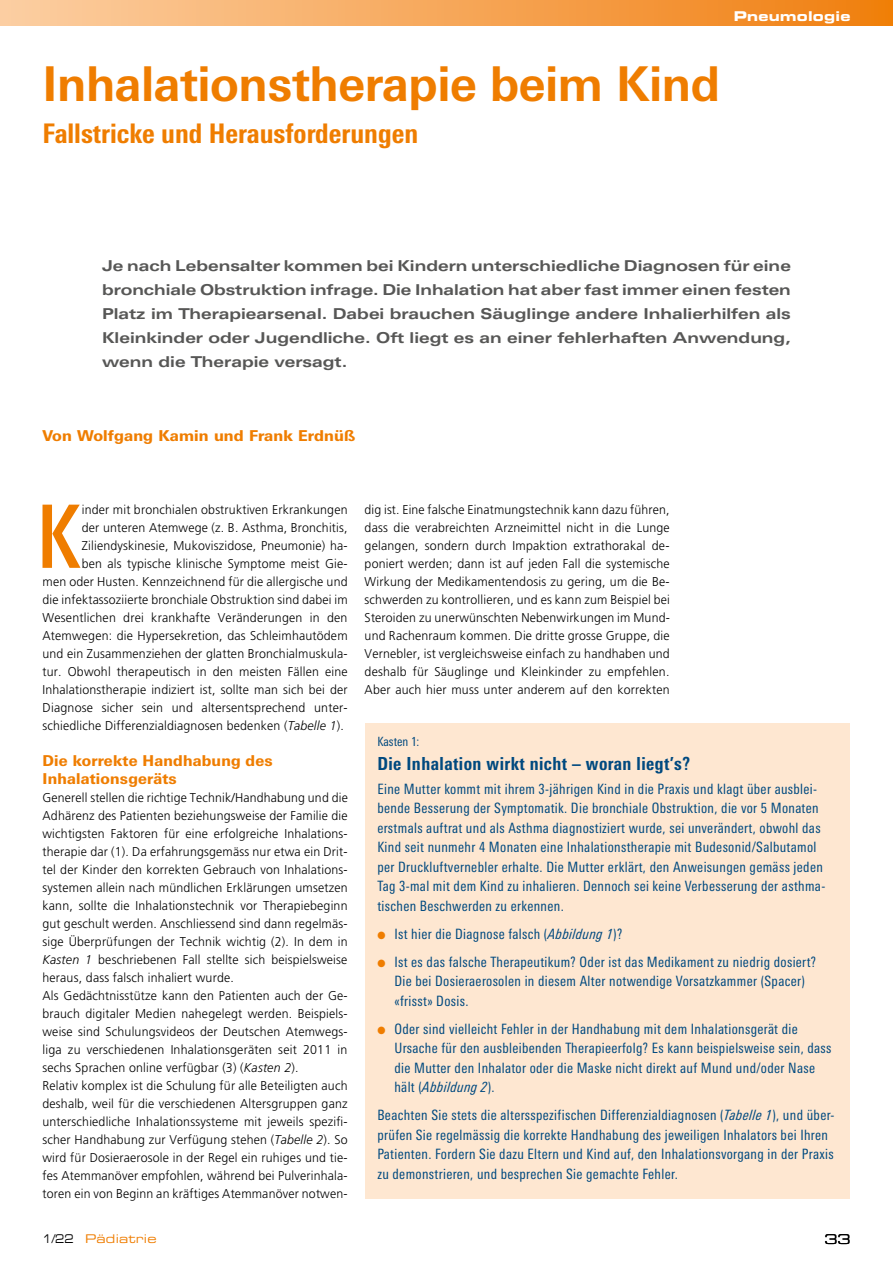
<style>
.page{position:relative;width:893px;height:1263px;background:#fff}
.page>*{position:absolute;margin:0;border:0;box-sizing:border-box;transform-origin:0 0}
.t1{font:500 condensed 87.45px "Linotype Univers";color:#ef7d00}
.t2{font:700 48px "Linotype Univers Basic";letter-spacing:-.01em;color:#ef7d00}
.t3{font:800 condensed 27px "Linotype Univers";color:#ef7d00}
.t4{font:800 condensed 18px "Linotype Univers";letter-spacing:.025em;color:#00497f}
.t5{font:700 15px/24px "Linotype Univers Extd";color:#575756;text-align:justify}
.t6{font:800 15px/18px "Linotype Univers Basic";letter-spacing:.015em;color:#ef7d00}
.t7{font:condensed 14.25px/19.5px "Linotype Univers";letter-spacing:.025em;color:#00497f}
.t8{font:13.5px "Eurostile Bold Extended Two";letter-spacing:.02em;color:#fff}
.t9{font:13.5px "Eurostile Extended Two";color:#000}
.t10{font:300 12.75px/18px "Frutiger";letter-spacing:.015em;color:#000}
.t11{font:condensed 12.75px "Linotype Univers";color:#00497f}
.t12{font:12px "Eurostile Extended Two";letter-spacing:.02em;color:#ef7d00}
.s1{font-style:italic}
.s2{color:#000}
.s3{color:#ef7d00}
</style>
<div class="page">
<div style="left:0;top:0;width:893px;height:26px;background:linear-gradient(to right,#fccfa4,#f07f0e)"></div>
<div style="left:365px;top:723px;width:484px;height:476px;background:#fee7d1"></div>
<h2 class="t2" style="left:43px;top:55px;width:679px">Inhalationstherapie beim Kind</h2>
<h3 class="t3" style="left:43px;top:117px;width:377px">Fallstricke und Herausforderungen</h3>
<p class="t8" style="left:734px;top:7px;width:118px">Pneumologie</p>
<p class="t5" style="left:102px;top:254px;width:690px">Je nach Lebensalter kommen bei Kindern unterschiedliche Diagnosen für eine bronchiale Obstruktion infrage. Die Inhalation hat aber fast immer einen festen Platz im Therapiearsenal. Dabei brauchen Säuglinge andere Inhalierhilfen als Kleinkinder oder Jugendliche. Oft liegt es an einer fehlerhaften Anwendung, wenn die Therapie versagt.</p>
<p class="t6" style="left:43px;top:426px;width:314px">Von Wolfgang Kamin und Frank Erdnüß</p>
<h1 class="t1" style="left:36px;top:485px;width:46px">K</h1>
<p class="t10" style="left:82px;top:500px;width:267px">inder mit bronchialen obstruktiven Erkrankungen</p>
<p class="t10" style="left:82px;top:518px;width:267px">der unteren Atemwege (z. B. Asthma, Bronchitis,</p>
<p class="t10" style="left:82px;top:536px;width:267px">Ziliendyskinesie, Mukoviszidose, Pneumonie) ha-</p>
<p class="t10" style="left:82px;top:554px;width:267px">ben als typische klinische Symptome meist Gie-</p>
<p class="t10" style="left:43px;top:572px;width:307px">men oder Husten. Kennzeichnend für die allergische und</p>
<p class="t10" style="left:43px;top:590px;width:307px">die infektassoziierte bronchiale Obstruktion sind dabei im</p>
<p class="t10" style="left:43px;top:608px;width:306px">Wesentlichen drei krankhafte Veränderungen in den</p>
<p class="t10" style="left:43px;top:626px;width:307px">Atemwegen: die Hypersekretion, das Schleimhautödem</p>
<p class="t10" style="left:43px;top:644px;width:307px">und ein Zusammenziehen der glatten Bronchialmuskula-</p>
<p class="t10" style="left:43px;top:662px;width:307px">tur. Obwohl therapeutisch in den meisten Fällen eine</p>
<p class="t10" style="left:43px;top:680px;width:307px">Inhalationstherapie indiziert ist, sollte man sich bei der</p>
<p class="t10" style="left:43px;top:698px;width:307px">Diagnose sicher sein und altersentsprechend unter-</p>
<p class="t10" style="left:43px;top:716px;width:303px">schiedliche Differenzialdiagnosen bedenken (<span class="s1">Tabelle 1</span>).</p>
<p class="t6" style="left:43px;top:751px;width:232px">Die korrekte Handhabung des<br>Inhalationsgeräts</p>
<p class="t10" style="left:43px;top:788px;width:307px">Generell stellen die richtige Technik/Handhabung und die Adhärenz des Patienten beziehungsweise der Familie die wichtigsten Faktoren für eine erfolgreiche Inhalations&shy;therapie dar (1). Da erfahrungsgemäss nur etwa ein Drit&shy;tel der Kinder den korrekten Gebrauch von Inhalations&shy;systemen allein nach mündlichen Erklärungen umsetzen kann, sollte die Inhalationstechnik vor Therapiebeginn gut geschult werden. Anschliessend sind dann regelmäs&shy;sige Überprüfungen der Technik wichtig (2). In dem in <span class="s1">Kasten 1</span> beschriebenen Fall stellte sich beispielsweise heraus, dass falsch inhaliert wurde.<br>Als Gedächtnisstütze kann den Patienten auch der Ge&shy;brauch digitaler Medien nahegelegt werden. Beispiels&shy;weise sind Schulungsvideos der Deutschen Atemwegs&shy;liga zu verschiedenen Inhalationsgeräten seit 2011 in sechs Sprachen online verfügbar (3) (<span class="s1">Kasten 2</span>).<br>Relativ komplex ist die Schulung für alle Beteiligten auch deshalb, weil für die verschiedenen Altersgruppen ganz unterschiedliche Inhalationssysteme mit jeweils spezifi&shy;scher Handhabung zur Verfügung stehen (<span class="s1">Tabelle 2</span>). So wird für Dosieraerosole in der Regel ein ruhiges und tie&shy;fes Atemmanöver empfohlen, während bei Pulverinhala&shy;toren ein von Beginn an kräftiges Atemmanöver notwen-</p>
<p class="t12" style="left:43px;top:1230px;width:116px"><span class="s2">1/22</span> Pädiatrie</p>
<p class="t10" style="left:365px;top:500px;width:307px;text-align:justify">dig ist. Eine falsche Einatmungstechnik kann dazu führen, dass die verabreichten Arzneimittel nicht in die Lunge gelangen, sondern durch Impaktion extrathorakal de&shy;poniert werden; dann ist auf jeden Fall die systemische Wirkung der Medikamentendosis zu gering, um die Be&shy;schwerden zu kontrollieren, und es kann zum Beispiel bei Steroiden zu unerwünschten Nebenwirkungen im Mund&shy;und Rachenraum kommen. Die dritte grosse Gruppe, die Vernebler, ist vergleichsweise einfach zu handhaben und deshalb für Säuglinge und Kleinkinder zu empfehlen.<br>Aber auch hier muss unter anderem auf den korrekten</p>
<p class="t11" style="left:377px;top:734px;width:44px">Kasten 1:</p>
<h3 class="t4" style="left:377px;top:753px;width:314px">Die Inhalation wirkt nicht – woran liegt’s?</h3>
<p class="t7" style="left:377px;top:779px;width:449px">Eine Mutter kommt mit ihrem 3-jährigen Kind in die Praxis und klagt über ausblei&shy;bende Besserung der Symptomatik. Die bronchiale Obstruktion, die vor 5 Monaten erstmals auftrat und als Asthma diagnostiziert wurde, sei unverändert, obwohl das Kind seit nunmehr 4 Monaten eine Inhalationstherapie mit Budesonid/Salbutamol per Druckluftvernebler erhalte. Die Mutter erklärt, den Anweisungen gemäss jeden Tag 3-mal mit dem Kind zu inhalieren. Dennoch sei keine Verbesserung der asthma&shy;tischen Beschwerden zu erkennen.</p>
<p class="t7" style="left:377px;top:924px;width:246px"><span class="s3">●</span> Ist hier die Diagnose falsch (<span class="s1">Abbildung 1</span>)?</p>
<p class="t7" style="left:394px;top:952px;width:423px;text-indent:-17px"><span class="s3">●</span> Ist es das falsche Therapeutikum? Oder ist das Medikament zu niedrig dosiert?<br>Die bei Dosieraerosolen in diesem Alter notwendige Vorsatzkammer (Spacer) «frisst» Dosis.</p>
<p class="t7" style="left:394px;top:1019px;width:439px;text-indent:-17px"><span class="s3">●</span> Oder sind vielleicht Fehler in der Handhabung mit dem Inhalationsgerät die Ursache für den ausbleibenden Therapieerfolg? Es kann beispielsweise sein, dass die Mutter den Inhalator oder die Maske nicht direkt auf Mund und/oder Nase hält (<span class="s1">Abbildung 2</span>).</p>
<p class="t7" style="left:377px;top:1105px;width:459px">Beachten Sie stets die altersspezifischen Differenzialdiagnosen (<span class="s1">Tabelle 1</span>), und über&shy;prüfen Sie regelmässig die korrekte Handhabung des jeweiligen Inhalators bei Ihren Patienten. Fordern Sie dazu Eltern und Kind auf, den Inhalationsvorgang in der Praxis zu demonstrieren, und besprechen Sie gemachte Fehler.</p>
<p class="t9" style="left:824px;top:1230px;width:28px">33</p>
</div>
